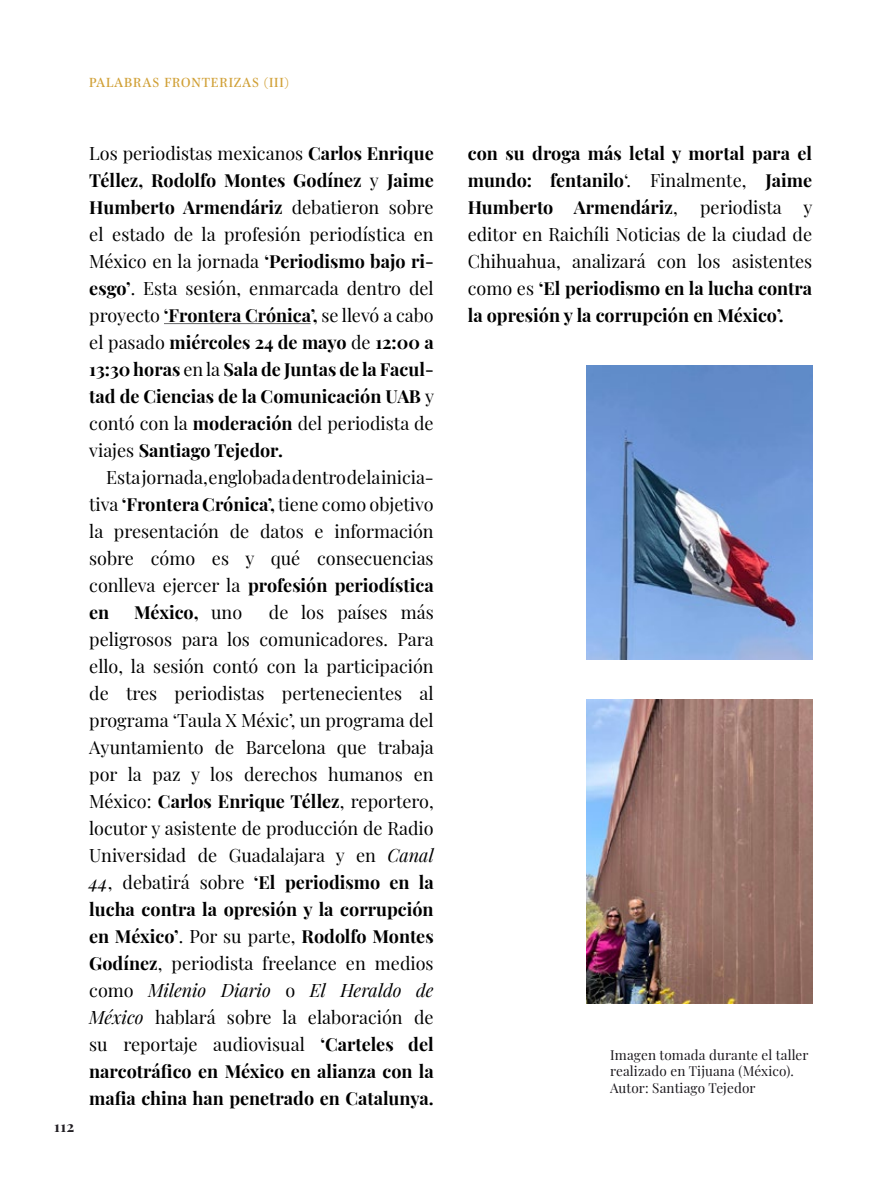
<style>
.page{position:relative;width:893px;height:1187px;background:#fff}
.page>*{position:absolute;margin:0;border:0;box-sizing:border-box;transform-origin:0 0}
.t1{font:18px/27px "Playfair Display";color:#000;text-align:justify}
.t2{font:700 18px/27px "Playfair Display";color:#000;text-align:justify}
.t3{font:700 15px "Playfair Display";color:#1a171c}
.t4{font:13.5px/16.5px "Playfair Display";letter-spacing:.01em;color:#1a171c}
.t5{font:13.5px "Mencken Std";letter-spacing:.06em;color:#d09f34}
.s1{font-weight:400}
.s2{font-weight:700}
.s3{font-style:italic}
</style>
<div class="page">
<hr style="left:164px;top:323px;width:147px;height:1px;background:#69696a">
<img style="left:587px;top:366px;width:225px;height:293px">
<img style="left:587px;top:699px;width:225px;height:304px">
<p class="t5" style="left:89px;top:74px;width:201px">PALABRAS FRONTERIZAS (III)</p>
<p class="t3" style="left:54px;top:1114px;width:22px">112</p>
<p class="t2" style="left:89px;top:138px;width:346px"><span class="s1">Los periodistas mexicanos</span> Carlos Enrique Téllez, Rodolfo Montes Godínez <span class="s1">y</span> Jaime Humberto Armendáriz <span class="s1">debatieron sobre el estado de la profesión periodística en México en la jornada</span> ‘Periodismo bajo ri&shy;esgo’<span class="s1">. Esta sesión, enmarcada dentro del proyecto</span> ‘Frontera Crónica’, <span class="s1">se llevó a cabo el pasado</span> miércoles 24 de mayo <span class="s1">de</span> 12:00 a 13:30 horas <span class="s1">en la</span> Sala de Juntas de la Facul&shy;tad de Ciencias de la Comunicación UAB <span class="s1">y contó con la</span> moderación <span class="s1">del periodista de viajes</span> Santiago Tejedor.</p>
<p class="t1" style="left:89px;top:462px;width:346px;text-indent:17px">Esta jornada, englobada dentro de la inicia&shy;tiva <span class="s2">‘Frontera Crónica’,</span> tiene como objetivo la presentación de datos e información sobre cómo es y qué consecuencias conlleva ejercer la <span class="s2">profesión periodística en</span></p>
<p class="t2" style="left:134px;top:597px;width:109px">México, <span class="s1">uno</span></p>
<p class="t1" style="left:89px;top:597px;width:346px;text-indent:180px">de los países más peligrosos para los comunicadores. Para ello, la sesión contó con la participación de tres periodistas pertenecientes al programa ‘Taula X Méxic’, un programa del Ayuntamiento de Barcelona que trabaja por la paz y los derechos humanos en México: <span class="s2">Carlos Enrique Téllez</span>, reportero, locutor y asistente de producción de Radio Universidad de Guadalajara y en <span class="s3">Canal 44</span>, debatirá sobre <span class="s2">‘El periodismo en la lucha contra la opresión y la corrupción en México’</span>. Por su parte, <span class="s2">Rodolfo Montes Godínez</span>, periodista freelance en medios como <span class="s3">Milenio Diario</span> o <span class="s3">El Heraldo de México</span> hablará sobre la elaboración de su reportaje audiovisual <span class="s2">‘Carteles del narcotráfico en México en alianza con la mafia china han penetrado en Catalunya.</span></p>
<p class="t2" style="left:468px;top:138px;width:346px">con su droga más letal y mortal para el mundo: fentanilo<span class="s1">‘. Finalmente,</span> Jaime Humberto Armendáriz<span class="s1">, periodista y editor en Raichíli Noticias de la ciudad de Chihuahua, analizará con los asistentes como es</span> ‘El periodismo en la lucha contra la opresión y la corrupción en México’.</p>
<p class="t4" style="left:610px;top:1045px;width:200px">Imagen tomada durante el taller realizado en Tijuana (México).<br>Autor: Santiago Tejedor</p>
</div>
